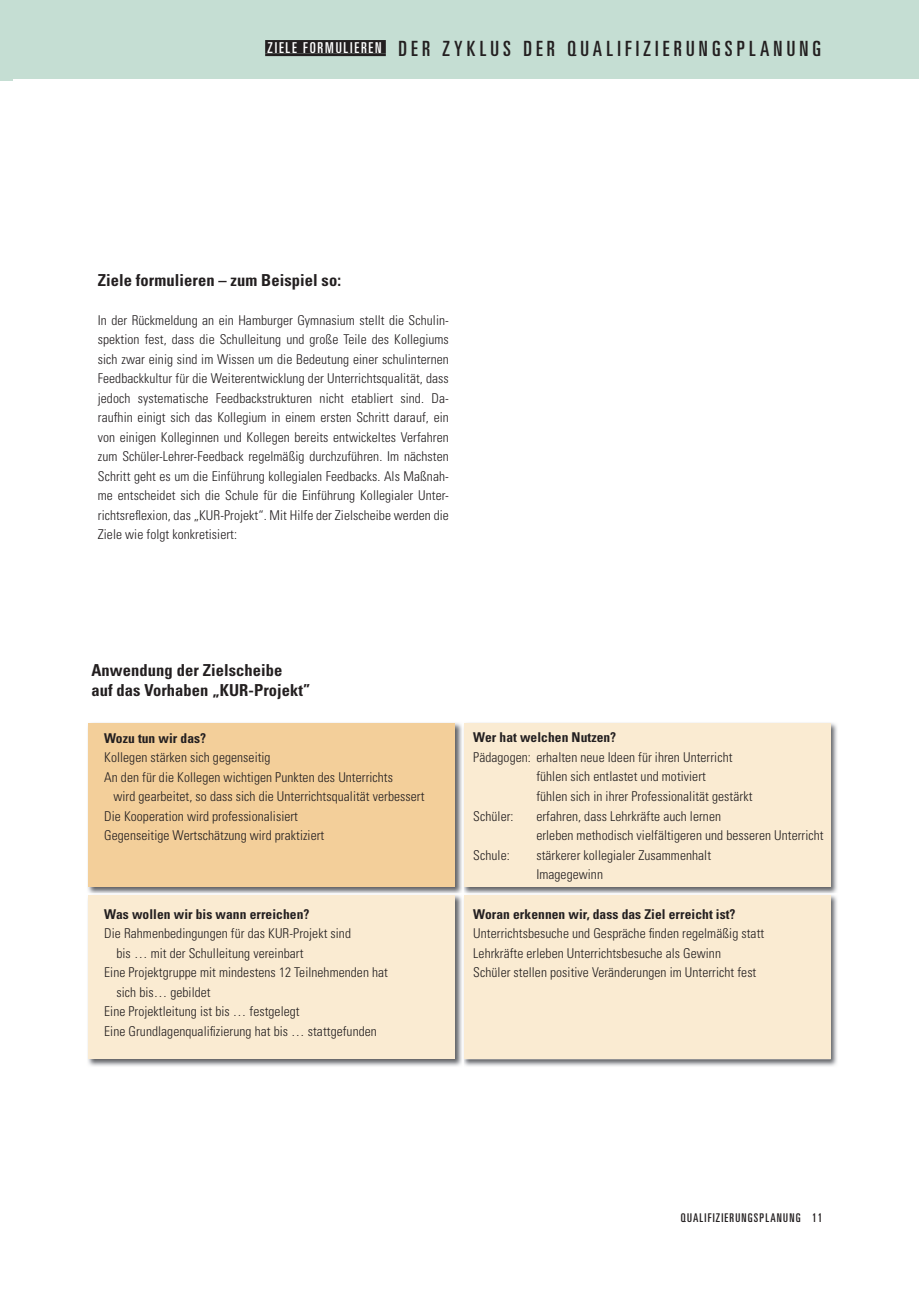
<style>
.page{position:relative;width:919px;height:1289px;background:#fff}
.page>*{position:absolute;margin:0;border:0;box-sizing:border-box;transform-origin:0 0}
.t1{font:ultra-condensed 21px "Univers LT Std";letter-spacing:.2em;color:#231f20}
.t2{font:700 condensed 16.5px/19.5px "Univers LT Std";letter-spacing:.005em;color:#231f20}
.t3{font:ultra-condensed 15px "Univers LT Std";letter-spacing:.12em;color:#fff}
.t4{font:300 condensed 13.5px/19.5px "Univers LT Std";letter-spacing:.005em;color:#231f20}
.t5{font:700 condensed 13.5px "Univers LT Std";letter-spacing:.005em;color:#231f20}
.t6{font:ultra-condensed 12px "Univers LT Std";letter-spacing:.1em;color:#231f20}
</style>
<div class="page">
<div style="left:0;top:0;width:13px;height:81px;background:#c5ded3"></div>
<div style="left:13px;top:0;width:905px;height:79px;background:#c5ded3"></div>
<img style="left:88px;top:723px;width:749px;height:343px">
<div style="left:88px;top:723px;width:367px;height:164px;background:#f3cf9a"></div>
<img style="left:88px;top:893px;width:749px;height:1px">
<div style="left:88px;top:895px;width:367px;height:164px;background:#faebd2"></div>
<div style="left:463px;top:895px;width:367px;height:164px;background:#faebd2"></div>
<img style="left:462px;top:723px;width:1px;height:170px">
<div style="left:463px;top:723px;width:367px;height:164px;background:#faebd2"></div>
<div style="left:265px;top:40px;width:121px;height:13px;background:#231f20"></div>
<hr style="left:265px;top:53px;width:121px;height:3px;background:#231f20">
<p class="t3" style="left:267px;top:40px;width:115px">ZIELE FORMULIEREN</p>
<h1 class="t1" style="left:398px;top:36px;width:424px">DER ZYKLUS DER QUALIFIZIERUNGSPLANUNG</h1>
<p class="t2" style="left:98px;top:270px;width:245px">Ziele formulieren – zum Beispiel so:</p>
<p class="t4" style="left:98px;top:310px;width:352px;text-align:justify">In der Rückmeldung an ein Hamburger Gymnasium stellt die Schulin&shy;spektion fest, dass die Schulleitung und große Teile des Kollegiums sich zwar einig sind im Wissen um die Bedeutung einer schulinternen Feedbackkultur für die Weiterentwicklung der Unterrichtsqualität, dass jedoch systematische Feedbackstrukturen nicht etabliert sind. Da&shy;raufhin einigt sich das Kollegium in einem ersten Schritt darauf, ein von einigen Kolleginnen und Kollegen bereits entwickeltes Verfahren zum Schüler-Lehrer-Feedback regelmäßig durchzuführen. Im nächsten Schritt geht es um die Einführung kollegialen Feedbacks. Als Maßnah&shy;me entscheidet sich die Schule für die Einführung Kollegialer Unter&shy;richtsreflexion, das „KUR-Projekt“. Mit Hilfe der Zielscheibe werden die Ziele wie folgt konkretisiert:</p>
<p class="t2" style="left:91px;top:660px;width:221px">Anwendung der Zielscheibe<br>auf das Vorhaben „KUR-Projekt”</p>
<p class="t5" style="left:104px;top:729px;width:103px">Wozu tun wir das?</p>
<p class="t4" style="left:104px;top:747px;width:168px">Kollegen stärken sich gegenseitig</p>
<p class="t4" style="left:104px;top:767px;width:290px">An den für die Kollegen wichtigen Punkten des Unterrichts</p>
<p class="t4" style="left:113px;top:786px;width:312px">wird gearbeitet, so dass sich die Unterrichtsqualität verbessert</p>
<p class="t4" style="left:104px;top:806px;width:195px">Die Kooperation wird professionalisiert</p>
<p class="t4" style="left:104px;top:825px;width:221px">Gegenseitige Wertschätzung wird praktiziert</p>
<p class="t5" style="left:104px;top:905px;width:207px">Was wollen wir bis wann erreichen?</p>
<p class="t4" style="left:104px;top:923px;width:248px">Die Rahmenbedingungen für das KUR-Projekt sind</p>
<p class="t4" style="left:116px;top:943px;width:188px">bis … mit der Schulleitung vereinbart</p>
<p class="t4" style="left:104px;top:962px;width:285px">Eine Projektgruppe mit mindestens 12 Teilnehmenden hat</p>
<p class="t4" style="left:116px;top:982px;width:96px">sich bis… gebildet</p>
<p class="t4" style="left:104px;top:1001px;width:197px">Eine Projektleitung ist bis … festgelegt</p>
<p class="t4" style="left:104px;top:1021px;width:274px">Eine Grundlagenqualifizierung hat bis … stattgefunden</p>
<p class="t5" style="left:473px;top:729px;width:144px">Wer hat welchen Nutzen?</p>
<p class="t4" style="left:473px;top:747px;width:261px">Pädagogen: erhalten neue Ideen für ihren Unterricht</p>
<p class="t4" style="left:536px;top:767px;width:171px">fühlen sich entlastet und motiviert</p>
<p class="t4" style="left:536px;top:786px;width:217px">fühlen sich in ihrer Professionalität gestärkt</p>
<p class="t4" style="left:473px;top:806px;width:42px">Schüler:</p>
<p class="t4" style="left:536px;top:806px;width:289px">erfahren, dass Lehrkräfte auch lernen<br>erleben methodisch vielfältigeren und besseren Unterricht</p>
<p class="t4" style="left:473px;top:845px;width:38px">Schule:</p>
<p class="t4" style="left:536px;top:845px;width:176px">stärkerer kollegialer Zusammenhalt<br>Imagegewinn</p>
<p class="t5" style="left:473px;top:905px;width:264px">Woran erkennen wir, dass das Ziel erreicht ist?</p>
<p class="t4" style="left:473px;top:923px;width:292px">Unterrichtsbesuche und Gespräche finden regelmäßig statt<br>Lehrkräfte erleben Unterrichtsbesuche als Gewinn<br>Schüler stellen positive Veränderungen im Unterricht fest</p>
<p class="t6" style="left:680px;top:1211px;width:143px">QUALIFIZIERUNGSPLANUNG 11</p>
</div>
